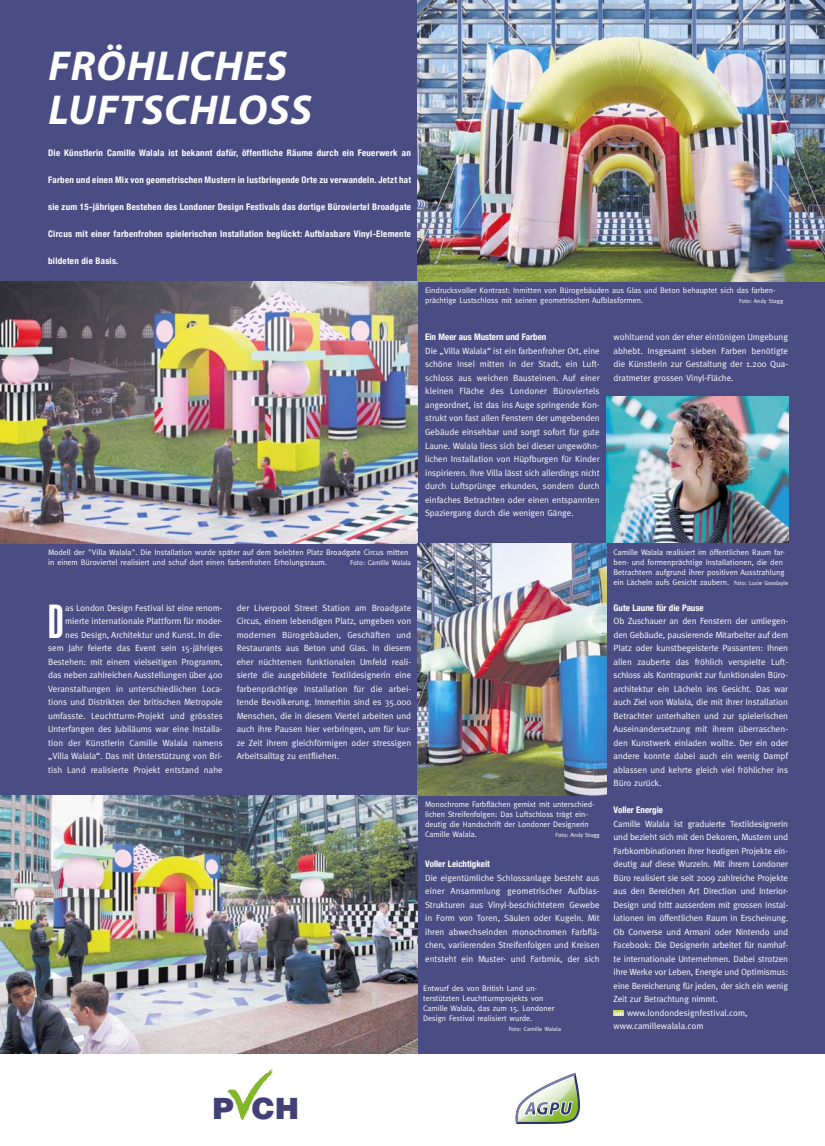
<style>
.page{position:relative;width:825px;height:1146px;background:#fff}
.page>*{position:absolute;margin:0;border:0;box-sizing:border-box;transform-origin:0 0}
.t1{font:900 extra-condensed 46.9px "Helvetica LT";color:#fff}
.t2{font:italic 700 42px/44px "Myriad Pro";letter-spacing:.02em;color:#fff}
.t3{font:900 29.3px "Helvetica";color:#424076}
.t4{font:9px/13.5px "Meta";color:#fff;text-align:justify}
.t5{font:700 condensed 9px "Helvetica Neue";letter-spacing:.03em;color:#fff}
.t6{font:700 condensed 9px "Helvetica Neue";color:#fff}
.t7{font:8px/10px "Meta";color:#fff}
.t8{font:7px "Meta";color:#fff}
.t9{font:6px "Meta";color:#fff}
.s1{font-size:6px}
</style>
<div class="page">
<div style="left:0;top:0;width:825px;height:1053px;background:#494d83"></div>
<svg style="left:227px;top:1069px;width:46px;height:50px"></svg>
<svg style="left:515px;top:1072px;width:65px;height:52px"></svg>
<img style="left:607px;top:396px;width:181px;height:146px">
<img style="left:0;top:281px;width:418px;height:262px">
<img style="left:418px;top:0;width:407px;height:281px">
<img style="left:0;top:795px;width:418px;height:258px">
<img style="left:418px;top:543px;width:189px;height:252px">
<div style="left:614px;top:1010px;width:10px;height:5px;background:#cbd845"></div>
<svg style="left:614px;top:1011px;width:10px;height:4px"></svg>
<h2 class="t2" style="left:49px;top:42px;width:265px">FRÖHLICHES<br>LUFTSCHLOSS</h2>
<p class="t5" style="left:48px;top:148px;width:364px">Die Künstlerin Camille Walala ist bekannt dafür, öffentliche Räume durch ein Feuerwerk an</p>
<p class="t5" style="left:48px;top:175px;width:364px">Farben und einen Mix von geometrischen Mustern in lustbringende Orte zu verwandeln. Jetzt hat</p>
<p class="t5" style="left:48px;top:202px;width:364px">sie zum 15-jährigen Bestehen des Londoner Design Festivals das dortige Büroviertel Broadgate</p>
<p class="t5" style="left:48px;top:229px;width:364px">Circus mit einer farbenfrohen spielerischen Installation beglückt: Aufblasbare Vinyl-Elemente</p>
<p class="t5" style="left:48px;top:256px;width:72px">bildeten die Basis.</p>
<p class="t7" style="left:425px;top:285px;width:352px">Eindrucksvoller Kontrast: Inmitten von Bürogebäuden aus Glas und Beton behauptet sich das farben&shy;prächtige Lustschloss mit seinen geometrischen Aufblasformen.</p>
<p class="t9" style="left:739px;top:298px;width:46px">Foto: Andy Stagg</p>
<p class="t6" style="left:425px;top:332px;width:123px">Ein Meer aus Mustern und Farben</p>
<p class="t4" style="left:425px;top:344px;width:176px">Die „Villa Walala“ ist ein farbenfroher Ort, eine schöne Insel mitten in der Stadt, ein Luft&shy;schloss aus weichen Bausteinen. Auf einer kleinen Fläche des Londoner Büroviertels angeordnet, ist das ins Auge springende Kon&shy;strukt von fast allen Fenstern der umgebenden Gebäude einsehbar und sorgt sofort für gute Laune. Walala liess sich bei dieser ungewöhn&shy;lichen Installation von Hüpfburgen für Kinder inspirieren. Ihre Villa lässt sich allerdings nicht durch Luftsprünge erkunden, sondern durch einfaches Betrachten oder einen entspannten Spaziergang durch die wenigen Gänge.</p>
<p class="t4" style="left:614px;top:330px;width:176px">wohltuend von der eher eintönigen Umgebung abhebt. Insgesamt sieben Farben benötigte die Künstlerin zur Gestaltung der 1.200 Qua&shy;dratmeter grossen Vinyl-Fläche.</p>
<p class="t7" style="left:48px;top:547px;width:362px">Modell der "Villa Walala". Die Installation wurde später auf dem belebten Platz Broadgate Circus mitten in einem Büroviertel realisiert und schuf dort einen farbenfrohen Erholungsraum.</p>
<p class="t8" style="left:350px;top:558px;width:63px">Foto: Camille Walala</p>
<p class="t7" style="left:614px;top:546px;width:176px">Camille Walala realisiert im öffentlichen Raum far&shy;ben- und formenprächtige Installationen, die den Betrachtern aufgrund ihrer positiven Ausstrahlung ein Lächeln aufs Gesicht zaubern. <span class="s1">Foto: Lucie Goodayle</span></p>
<p class="t4" style="left:48px;top:600px;width:176px;text-align:right">as London Design Festival ist eine renom&shy;mierte internationale Plattform für moder-<br>nes Design, Architektur und Kunst. In die&shy;sem Jahr feierte das Event sein 15-jähriges Bestehen: mit einem vielseitigen Programm, das neben zahlreichen Ausstellungen über 400<br>Veranstaltungen in unterschiedlichen Loca&shy;tions und Distrikten der britischen Metropole umfasste. Leuchtturm-Projekt und grösstes Unterfangen des Jubiläums war eine Installa&shy;tion der Künstlerin Camille Walala namens „Villa Walala“. Das mit Unterstützung von Bri&shy;tish Land realisierte Projekt entstand nahe</p>
<p class="t4" style="left:237px;top:600px;width:176px">der Liverpool Street Station am Broadgate Circus, einem lebendigen Platz, umgeben von modernen Bürogebäuden, Geschäften und Restaurants aus Beton und Glas. In diesem eher nüchternen funktionalen Umfeld reali&shy;sierte die ausgebildete Textildesignerin eine farbenprächtige Installation für die arbei&shy;tende Bevölkerung. Immerhin sind es 35.000<br>Menschen, die in diesem Viertel arbeiten und auch ihre Pausen hier verbringen, um für kur&shy;ze Zeit ihrem gleichförmigen oder stressigen Arbeitsalltag zu entfliehen.</p>
<h1 class="t1" style="left:48px;top:594px;width:17px">D</h1>
<p class="t7" style="left:425px;top:799px;width:171px">Monochrome Farbflächen gemixt mit unterschied&shy;lichen Streifenfolgen: Das Luftschloss trägt ein&shy;deutig die Handschrift der Londoner Designerin Camille Walala.</p>
<p class="t9" style="left:556px;top:831px;width:46px">Foto: Andy Stagg</p>
<p class="t6" style="left:425px;top:858px;width:66px">Voller Leichtigkeit</p>
<p class="t4" style="left:425px;top:870px;width:176px">Die eigentümliche Schlossanlage besteht aus einer Ansammlung geometrischer Aufblas-Strukturen aus Vinyl-beschichtetem Gewebe in Form von Toren, Säulen oder Kugeln. Mit ihren abwechselnden monochromen Farbflä&shy;chen, variierenden Streifenfolgen und Kreisen entsteht ein Muster- und Farbmix, der sich</p>
<p class="t7" style="left:423px;top:983px;width:133px">Entwurf des von British Land un&shy;terstützten Leuchtturmprojekts von Camille Walala, das zum 15. Londoner Design Festival realisiert wurde.</p>
<p class="t9" style="left:509px;top:1025px;width:54px">Foto: Camille Walala</p>
<p class="t6" style="left:614px;top:602px;width:91px">Gute Laune für die Pause</p>
<p class="t4" style="left:614px;top:614px;width:176px">Ob Zuschauer an den Fenstern der umliegen&shy;den Gebäude, pausierende Mitarbeiter auf dem Platz oder kunstbegeisterte Passanten: Ihnen allen zauberte das fröhlich verspielte Luft&shy;schloss als Kontrapunkt zur funktionalen Büro&shy;architektur ein Lächeln ins Gesicht. Das war auch Ziel von Walala, die mit ihrer Installation Betrachter unterhalten und zur spielerischen Auseinandersetzung mit ihrem überraschen&shy;den Kunstwerk einladen wollte. Der ein oder andere konnte dabei auch ein wenig Dampf ablassen und kehrte gleich viel fröhlicher ins Büro zurück.</p>
<p class="t6" style="left:614px;top:804px;width:51px">Voller Energie</p>
<p class="t4" style="left:614px;top:816px;width:176px">Camille Walala ist graduierte Textildesignerin</p>
<p class="t4" style="left:613px;top:830px;width:176px">und bezieht sich mit den Dekoren, Mustern und</p>
<p class="t4" style="left:614px;top:843px;width:176px">Farbkombinationen ihrer heutigen Pro-jekte ein-</p>
<p class="t4" style="left:614px;top:857px;width:176px">deutig auf diese Wurzeln. Mit ihrem Londoner</p>
<p class="t4" style="left:614px;top:870px;width:176px">Büro realisiert sie seit 2009 zahlreiche Projekte</p>
<p class="t4" style="left:614px;top:884px;width:176px">aus den Bereichen Art Direction und Interior-</p>
<p class="t4" style="left:614px;top:897px;width:176px">Design und tritt ausserdem mit grossen Instal-</p>
<p class="t4" style="left:614px;top:911px;width:176px">lationen im öffentlichen Raum in Erscheinung.</p>
<p class="t4" style="left:614px;top:924px;width:176px">Ob Converse und Armani oder Nintendo und</p>
<p class="t4" style="left:614px;top:938px;width:176px">Facebook: Die Designerin arbeitet für namhaf-</p>
<p class="t4" style="left:614px;top:951px;width:176px">te internationale Unternehmen. Dabei strotzen</p>
<p class="t4" style="left:614px;top:965px;width:176px">ihre Werke vor Leben, Energie und Optimismus:</p>
<p class="t4" style="left:614px;top:978px;width:176px">eine Bereicherung für jeden, der sich ein wenig</p>
<p class="t4" style="left:614px;top:992px;width:106px">Zeit zur Betrachtung nimmt.</p>
<p class="t4" style="left:627px;top:1005px;width:122px">www.londondesignfestival.com,</p>
<p class="t4" style="left:614px;top:1019px;width:91px">www.camillewalala.com</p>
<h3 class="t3" style="left:213px;top:1089px;width:23px">P</h3>
<h3 class="t3" style="left:252px;top:1089px;width:49px">CH</h3>
</div>
